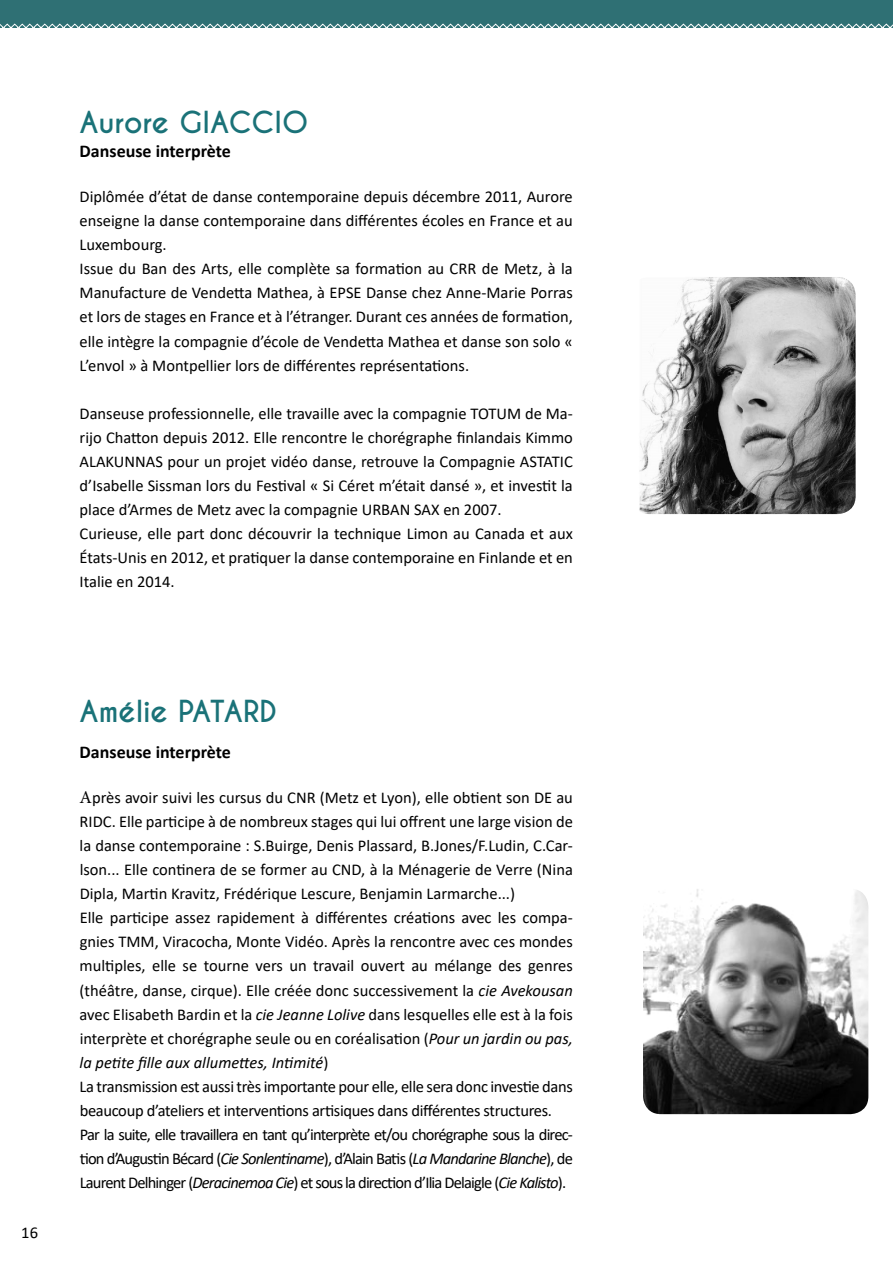
<style>
.page{position:relative;width:893px;height:1263px;background:#fff}
.page>*{position:absolute;margin:0;border:0;box-sizing:border-box;transform-origin:0 0}
.t1{font:700 28.5px "Caviar Dreams";color:#1a7278}
.t2{font:700 18px "Calibri";color:#000}
.t3{font:16.5px/24px "Calibri";color:#000}
.s1{font-family:"Minion Pro";font-size:18px}
.s2{font-style:italic}
</style>
<div class="page">
<img style="left:639px;top:277px;width:217px;height:237px">
<img style="left:643px;top:889px;width:225px;height:225px">
<div style="left:0;top:0;width:893px;height:27px;background:#2f7074"></div>
<svg style="left:0;top:23px;width:893px;height:5px"></svg>
<h1 class="t1" style="left:80px;top:105px;width:230px">Aurore GIACCIO</h1>
<p class="t2" style="left:80px;top:138px;width:153px">Danseuse interprète</p>
<p class="t3" style="left:80px;top:185px;width:495px">Diplômée d’état de danse contemporaine depuis décembre 2011, Aurore enseigne la danse contemporaine dans différentes écoles en France et au Luxembourg.<br>Issue du Ban des Arts, elle complète sa formation au CRR de Metz, à la Manufacture de Vendetta Mathea, à EPSE Danse chez Anne-Marie Porras et lors de stages en France et à l’étranger. Durant ces années de formation, elle intègre la compagnie d’école de Vendetta Mathea et danse son solo « L’envol » à Montpellier lors de différentes représentations.</p>
<p class="t3" style="left:80px;top:401px;width:495px">Danseuse professionnelle, elle travaille avec la compagnie TOTUM de Ma&shy;rijo Chatton depuis 2012. Elle rencontre le chorégraphe finlandais Kimmo ALAKUNNAS pour un projet vidéo danse, retrouve la Compagnie ASTATIC d’Isabelle Sissman lors du Festival « Si Céret m’était dansé », et investit la place d’Armes de Metz avec la compagnie URBAN SAX en 2007.<br>Curieuse, elle part donc découvrir la technique Limon au Canada et aux États-Unis en 2012, et pratiquer la danse contemporaine en Finlande et en Italie en 2014.</p>
<p class="t3" style="left:21px;top:1220px;width:18px">16</p>
<h1 class="t1" style="left:80px;top:694px;width:199px">Amélie PATARD</h1>
<p class="t2" style="left:80px;top:739px;width:153px">Danseuse interprète</p>
<p class="t3" style="left:80px;top:785px;width:495px"><span class="s1">A</span>près avoir suivi les cursus du CNR (Metz et Lyon), elle obtient son DE au RIDC. Elle participe à de nombreux stages qui lui offrent une large vision de la danse contemporaine : S.Buirge, Denis Plassard, B.Jones/F.Ludin, C.Car&shy;lson... Elle continera de se former au CND, à la Ménagerie de Verre (Nina Dipla, Martin Kravitz, Frédérique Lescure, Benjamin Larmarche...)<br>Elle participe assez rapidement à différentes créations avec les compa&shy;gnies TMM, Viracocha, Monte Vidéo. Après la rencontre avec ces mondes multiples, elle se tourne vers un travail ouvert au mélange des genres (théâtre, danse, cirque). Elle créée donc successivement la <span class="s2">cie Avekousan </span>avec Elisabeth Bardin et la <span class="s2">cie Jeanne Lolive</span> dans lesquelles elle est à la fois interprète et chorégraphe seule ou en coréalisation (<span class="s2">Pour un jardin ou pas, la petite fille aux allumettes, Intimité</span>)<br>La transmission est aussi très importante pour elle, elle sera donc investie dans beaucoup d’ateliers et interventions artisiques dans différentes structures.<br>Par la suite, elle travaillera en tant qu’interprète et/ou chorégraphe sous la direc&shy;tion d’Augustin Bécard (<span class="s2">Cie Sonlentiname</span>), d’Alain Batis (<span class="s2">La Mandarine Blanche</span>), de Laurent Delhinger (<span class="s2">Deracinemoa Cie</span>) et sous la direction d’Ilia Delaigle (<span class="s2">Cie Kalisto</span>).</p>
</div>
